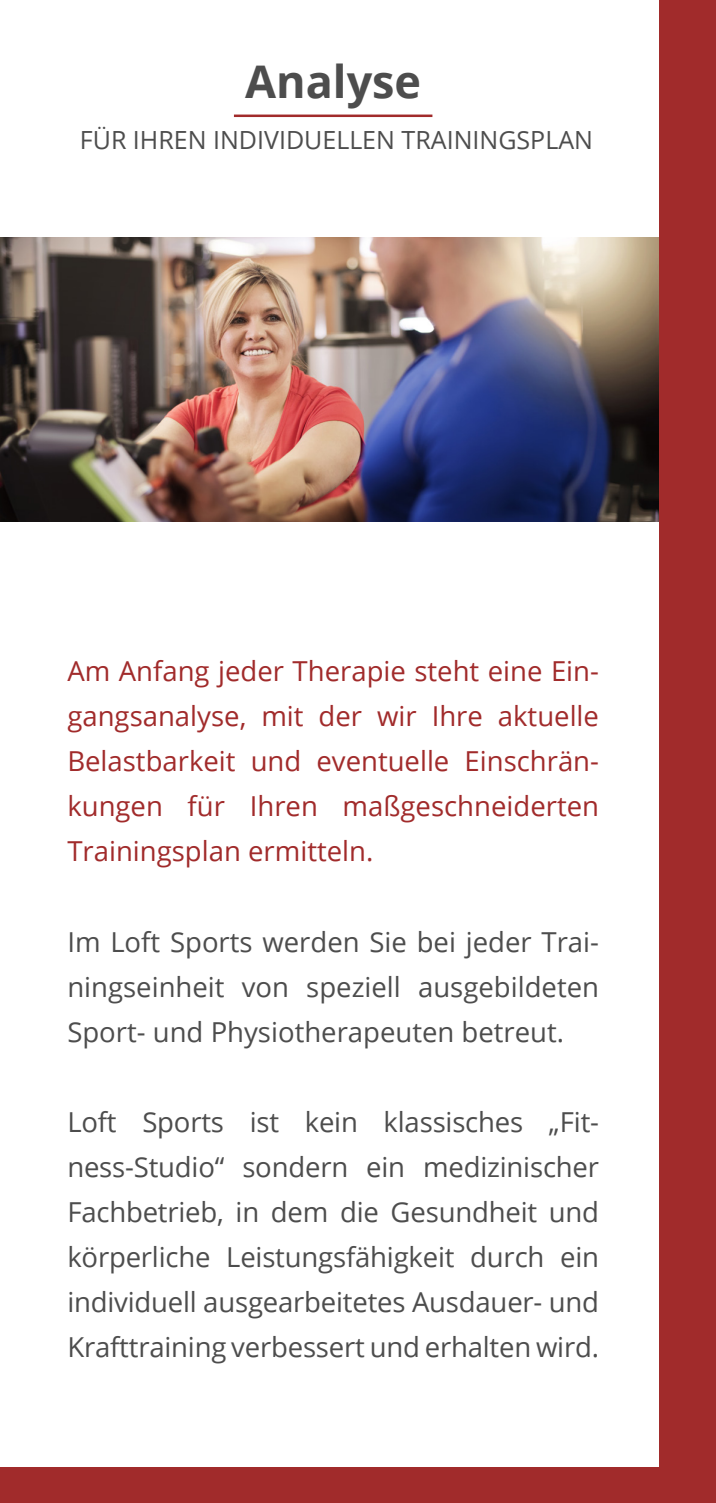
<style>
.page{position:relative;width:716px;height:1503px;background:#fff}
.page>*{position:absolute;margin:0;border:0;box-sizing:border-box;transform-origin:0 0}
.t1{font:700 45px "Open Sans";color:#4d4d4d}
.t2{font:27.5px/45px "Open Sans";letter-spacing:-.005em;color:#4d4d4d;text-align:justify}
.t3{font:27.5px/45px "Open Sans";color:#a12b2b;text-align:justify}
.t4{font:25px "Open Sans";color:#4d4d4d}
</style>
<div class="page">
<div style="left:0;top:1467px;width:716px;height:35px;background:#a12b2b"></div>
<hr style="left:234px;top:114px;width:198px;height:3px;background:#a12b2b">
<img style="left:0;top:237px;width:659px;height:284px">
<div style="left:709px;top:0;width:7px;height:1495px;background:#a12b2b"></div>
<div style="left:659px;top:0;width:50px;height:1495px;background:#a12b2b"></div>
<p class="t1" style="left:245px;top:50px;width:178px">Analyse</p>
<p class="t4" style="left:80px;top:123px;width:514px">FÜR IHREN INDIVIDUELLEN TRAININGSPLAN</p>
<p class="t3" style="left:67px;top:648px;width:533px">Am Anfang jeder Therapie steht eine Ein&shy;gangsanalyse, mit der wir Ihre aktuelle Belastbarkeit und eventuelle Einschrän&shy;kungen für Ihren maßgeschneiderten Trainingsplan ermitteln.</p>
<p class="t2" style="left:67px;top:918px;width:533px">Im Loft Sports werden Sie bei jeder Trai&shy;ningseinheit von speziell ausgebildeten Sport- und Physiotherapeuten betreut.</p>
<p class="t2" style="left:67px;top:1098px;width:533px">Loft Sports ist kein klassisches „Fit&shy;ness-Studio“ sondern ein medizinischer Fachbetrieb, in dem die Gesundheit und körperliche Leistungsfähigkeit durch ein individuell ausgearbeitetes Ausdauer- und Krafttraining verbessert und erhalten wird.</p>
</div>
